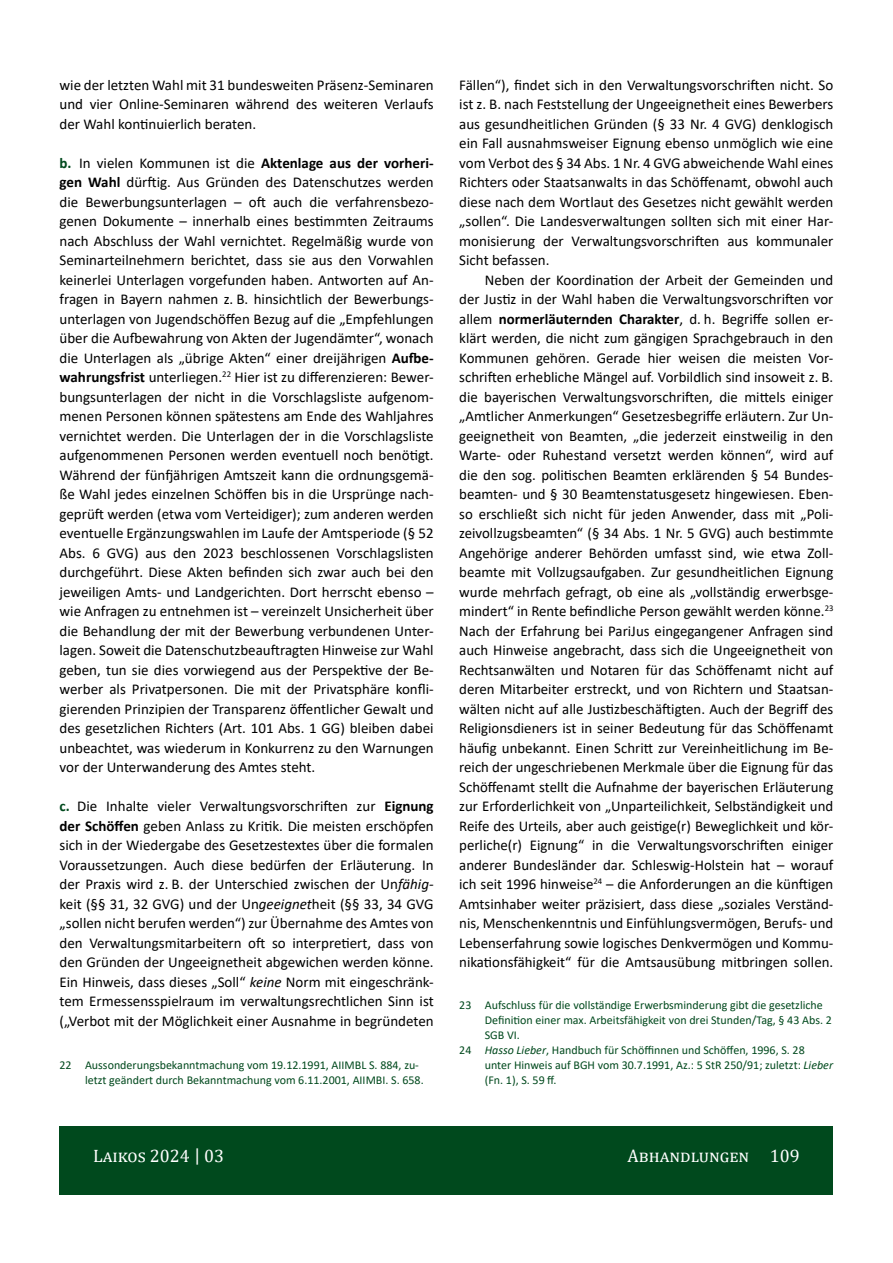
<style>
.page{position:relative;width:893px;height:1263px;background:#fff}
.page>*{position:absolute;margin:0;border:0;box-sizing:border-box;transform-origin:0 0}
.t1{font:18px "Cambria";color:#fff}
.Text_mit-Abstand{font:15px/19.5px "Calibri";color:#000;text-align:justify}
.Text_mE{font:15px/19.5px "Calibri";color:#000;text-align:justify}
.Fußnoten{font:12px/15px "Calibri";color:#00491d}
.s1{font-weight:700;color:#00491d}
.s2{font-weight:700}
.s3{font-style:italic}
</style>
<div class="page">
<div style="left:60px;top:1127px;width:773px;height:68px;background:#00491d"></div>
<p class="Text_mE" style="left:60px;top:75px;width:376px">wie der letzten Wahl mit 31 bundesweiten Präsenz-Seminaren und vier Online-Seminaren während des weiteren Verlaufs der Wahl kontinuierlich beraten.</p>
<p class="Text_mit-Abstand" style="left:60px;top:153px;width:376px"><span class="s1">b.</span> In vielen Kommunen ist die <span class="s2">Aktenlage aus der vorheri&shy;gen Wahl</span> dürftig. Aus Gründen des Datenschutzes werden die Bewerbungsunterlagen – oft auch die verfahrensbezo&shy;genen Dokumente – innerhalb eines bestimmten Zeitraums nach Abschluss der Wahl vernichtet. Regelmäßig wurde von Seminarteilnehmern berichtet, dass sie aus den Vorwahlen keinerlei Unterlagen vorgefunden haben. Antworten auf An&shy;fragen in Bayern nahmen z. B. hinsichtlich der Bewerbungs&shy;unterlagen von Jugendschöffen Bezug auf die „Empfehlungen über die Aufbewahrung von Akten der Jugendämter“, wonach die Unterlagen als „übrige Akten“ einer dreijährigen <span class="s2">Aufbe&shy;wahrungsfrist</span> unterliegen.<sup>22</sup> Hier ist zu differenzieren: Bewer&shy;bungsunterlagen der nicht in die Vorschlagsliste aufgenom&shy;menen Personen können spätestens am Ende des Wahljahres vernichtet werden. Die Unterlagen der in die Vorschlagsliste aufgenommenen Personen werden eventuell noch benötigt.<br>Während der fünfjährigen Amtszeit kann die ordnungsgemä&shy;ße Wahl jedes einzelnen Schöffen bis in die Ursprünge nach&shy;geprüft werden (etwa vom Verteidiger); zum anderen werden eventuelle Ergänzungswahlen im Laufe der Amtsperiode (§ 52<br>Abs. 6 GVG) aus den 2023 beschlossenen Vorschlagslisten durchgeführt. Diese Akten befinden sich zwar auch bei den jeweiligen Amts- und Landgerichten. Dort herrscht ebenso – wie Anfragen zu entnehmen ist – vereinzelt Unsicherheit über die Behandlung der mit der Bewerbung verbundenen Unter&shy;lagen. Soweit die Datenschutzbeauftragten Hinweise zur Wahl geben, tun sie dies vorwiegend aus der Perspektive der Be&shy;werber als Privatpersonen. Die mit der Privatsphäre konfli&shy;gierenden Prinzipien der Transparenz öffentlicher Gewalt und des gesetzlichen Richters (Art. 101 Abs. 1 GG) bleiben dabei unbeachtet, was wiederum in Konkurrenz zu den Warnungen vor der Unterwanderung des Amtes steht.</p>
<p class="Text_mit-Abstand" style="left:60px;top:796px;width:376px"><span class="s1">c.</span> Die Inhalte vieler Verwaltungsvorschriften zur <span class="s2">Eignung der Schöffen</span> geben Anlass zu Kritik. Die meisten erschöpfen sich in der Wiedergabe des Gesetzestextes über die formalen Voraussetzungen. Auch diese bedürfen der Erläuterung. In der Praxis wird z. B. der Unterschied zwischen der Un<span class="s3">fähig&shy;</span>keit (§§ 31, 32 GVG) und der Un<span class="s3">geeignet</span>heit (§§ 33, 34 GVG „sollen nicht berufen werden“) zur Übernahme des Amtes von den Verwaltungsmitarbeitern oft so interpretiert, dass von den Gründen der Ungeeignetheit abgewichen werden könne.<br>Ein Hinweis, dass dieses „Soll“ <span class="s3">keine</span> Norm mit eingeschränk&shy;tem Ermessensspielraum im verwaltungsrechtlichen Sinn ist („Verbot mit der Möglichkeit einer Ausnahme in begründeten</p>
<p class="Fußnoten" style="left:85px;top:1057px;width:340px;text-indent:-26px">22 Aussonderungsbekanntmachung vom 19.12.1991, AIIMBL S. 884, zu&shy;letzt geändert durch Bekanntmachung vom 6.11.2001, AIIMBI. S. 658.</p>
<p class="Text_mit-Abstand" style="left:459px;top:75px;width:376px">Fällen“), findet sich in den Verwaltungsvorschriften nicht. So ist z. B. nach Feststellung der Ungeeignetheit eines Bewerbers aus gesundheitlichen Gründen (§ 33 Nr. 4 GVG) denklogisch ein Fall ausnahmsweiser Eignung ebenso unmöglich wie eine vom Verbot des § 34 Abs. 1 Nr. 4 GVG abweichende Wahl eines Richters oder Staatsanwalts in das Schöffenamt, obwohl auch diese nach dem Wortlaut des Gesetzes nicht gewählt werden „sollen“. Die Landesverwaltungen sollten sich mit einer Har&shy;monisierung der Verwaltungsvorschriften aus kommunaler Sicht befassen.</p>
<p class="Text_mE" style="left:459px;top:270px;width:376px;text-indent:26px">Neben der Koordination der Arbeit der Gemeinden und der Justiz in der Wahl haben die Verwaltungsvorschriften vor allem <span class="s2">normerläuternden Charakter</span>, d. h. Begriffe sollen er&shy;klärt werden, die nicht zum gängigen Sprachgebrauch in den Kommunen gehören. Gerade hier weisen die meisten Vor&shy;schriften erhebliche Mängel auf. Vorbildlich sind insoweit z. B. die bayerischen Verwaltungsvorschriften, die mittels einiger „Amtlicher Anmerkungen“ Gesetzesbegriffe erläutern. Zur Un&shy;geeignetheit von Beamten, „die jederzeit einstweilig in den Warte- oder Ruhestand versetzt werden können“, wird auf die den sog. politischen Beamten erklärenden § 54 Bundes&shy;beamten- und § 30 Beamtenstatusgesetz hingewiesen. Eben&shy;so erschließt sich nicht für jeden Anwender, dass mit „Poli&shy;zeivollzugsbeamten“ (§ 34 Abs. 1 Nr. 5 GVG) auch bestimmte Angehörige anderer Behörden umfasst sind, wie etwa Zoll&shy;beamte mit Vollzugsaufgaben. Zur gesundheitlichen Eignung wurde mehrfach gefragt, ob eine als „vollständig erwerbsge&shy;mindert“ in Rente befindliche Person gewählt werden könne.<sup>23<br></sup>Nach der Erfahrung bei PariJus eingegangener Anfragen sind auch Hinweise angebracht, dass sich die Ungeeignetheit von Rechtsanwälten und Notaren für das Schöffenamt nicht auf deren Mitarbeiter erstreckt, und von Richtern und Staatsan&shy;wälten nicht auf alle Justizbeschäftigten. Auch der Begriff des Religionsdieners ist in seiner Bedeutung für das Schöffenamt häufig unbekannt. Einen Schritt zur Vereinheitlichung im Be&shy;reich der ungeschriebenen Merkmale über die Eignung für das Schöffenamt stellt die Aufnahme der bayerischen Erläuterung zur Erforderlichkeit von „Unparteilichkeit, Selbständigkeit und Reife des Urteils, aber auch geistige(r) Beweglichkeit und kör&shy;perliche(r) Eignung“ in die Verwaltungsvorschriften einiger anderer Bundesländer dar. Schleswig-Holstein hat – worauf ich seit 1996 hinweise<sup>24</sup> – die Anforderungen an die künftigen Amtsinhaber weiter präzisiert, dass diese „soziales Verständ&shy;nis, Menschenkenntnis und Einfühlungsvermögen, Berufs- und Lebenserfahrung sowie logisches Denkvermögen und Kommu&shy;nikationsfähigkeit“ für die Amtsausübung mitbringen sollen.</p>
<p class="Fußnoten" style="left:485px;top:997px;width:349px;text-indent:-26px">23 Aufschluss für die vollständige Erwerbsminderung gibt die gesetzliche<br>Definition einer max. Arbeitsfähigkeit von drei Stunden/Tag, § 43 Abs. 2<br>SGB VI.</p>
<p class="Fußnoten" style="left:485px;top:1042px;width:350px;text-indent:-26px">24 <span class="s3">Hasso Lieber</span>, Handbuch für Schöffinnen und Schöffen, 1996, S. 28 unter Hinweis auf BGH vom 30.7.1991, Az.: 5 StR 250/91; zuletzt: <span class="s3">Lieber </span>(Fn. 1), S. 59 ff.</p>
<p class="t1" style="left:93px;top:1146px;width:132px">Laikos 2024 | 03</p>
<p class="t1" style="left:627px;top:1146px;width:174px">Abhandlungen 109</p>
</div>
